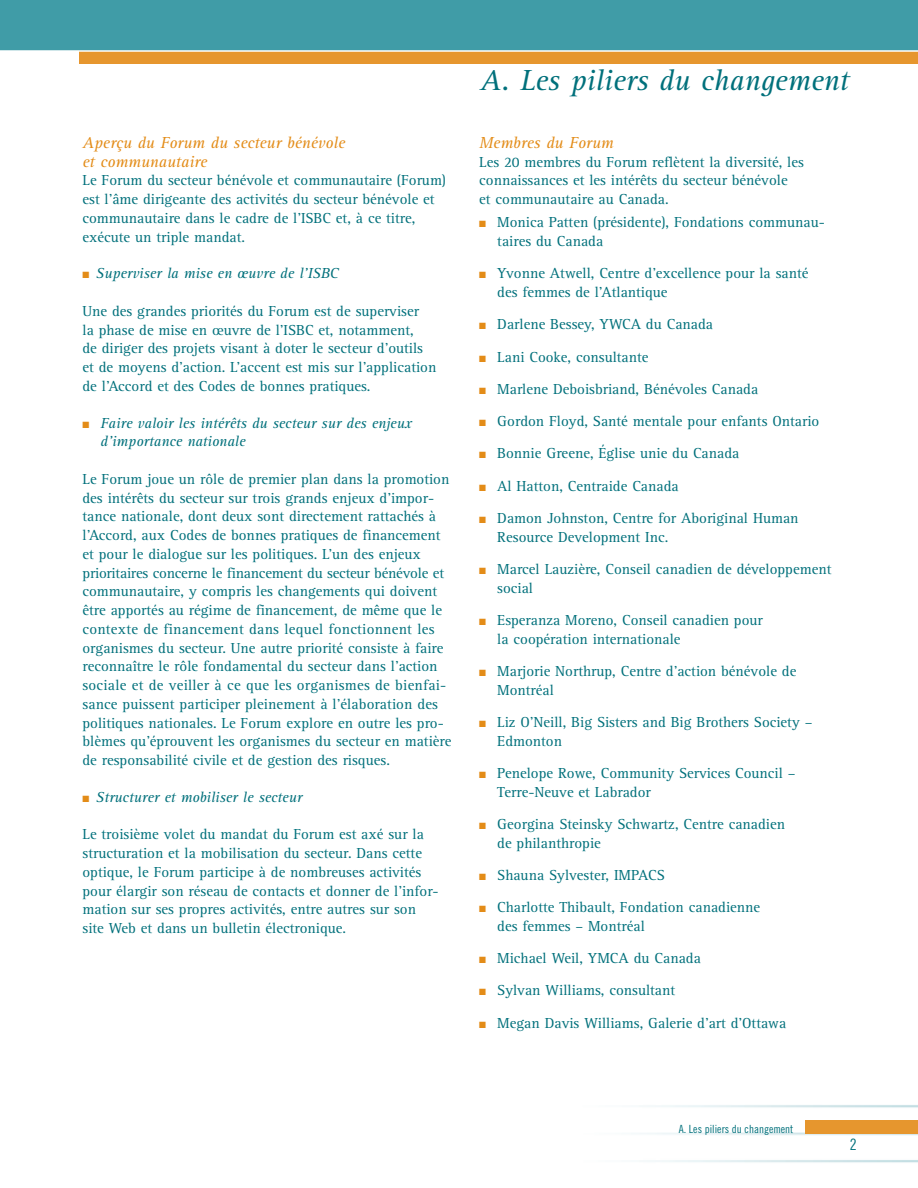
<style>
.page{position:relative;width:918px;height:1188px;background:#fff}
.page>*{position:absolute;margin:0;border:0;box-sizing:border-box;transform-origin:0 0}
.t1{font:italic 30px "Rotis Serif";color:#00707b}
.t2{font:italic 16.5px/18.8px "Rotis Serif";color:#e38c18}
.t3{font:15.75px "Trade Gothic Cond Eighteen";color:#00707b}
.t4{font:15px/18.8px "Rotis Serif";color:#00707b}
.t5{font:italic 15px/18.8px "Rotis Serif";color:#00707b}
.t6{font:11.25px "Trade Gothic Cond Eighteen";color:#00707b}
.s1{color:#e38c18}
</style>
<div class="page">
<img style="left:640px;top:1105px;width:278px;height:58px">
<div style="left:805px;top:1120px;width:113px;height:13px;background:#e6962e"></div>
<div style="left:80px;top:47px;width:838px;height:17px;background:#e6962e"></div>
<div style="left:0;top:0;width:918px;height:50px;background:#409ca7"></div>
<hr style="left:0;top:50px;width:918px;height:2px;background:#fff">
<p class="t2" style="left:82px;top:135px;width:264px">Aperçu du Forum du secteur bénévole et communautaire</p>
<p class="t4" style="left:82px;top:172px;width:365px">Le Forum du secteur bénévole et communautaire (Forum) est l’âme dirigeante des activités du secteur bénévole et communautaire dans le cadre de l’ISBC et, à ce titre, exécute un triple mandat.</p>
<p class="t5" style="left:82px;top:265px;width:258px"><span class="s1">■</span> Superviser la mise en œuvre de l’ISBC</p>
<p class="t4" style="left:82px;top:303px;width:355px">Une des grandes priorités du Forum est de superviser<br>la phase de mise en œuvre de l’ISBC et, notamment,<br>de diriger des projets visant à doter le secteur d’outils et de moyens d’action. L’accent est mis sur l’application de l’Accord et des Codes de bonnes pratiques.</p>
<p class="t5" style="left:101px;top:415px;width:313px;text-indent:-18px"><span class="s1">■</span> Faire valoir les intérêts du secteur sur des enjeux d’importance nationale</p>
<p class="t4" style="left:82px;top:471px;width:370px">Le Forum joue un rôle de premier plan dans la promotion des intérêts du secteur sur trois grands enjeux d’impor&shy;tance nationale, dont deux sont directement rattachés à l’Accord, aux Codes de bonnes pratiques de financement et pour le dialogue sur les politiques. L’un des enjeux prioritaires concerne le financement du secteur bénévole et communautaire, y compris les changements qui doivent être apportés au régime de financement, de même que le contexte de financement dans lequel fonctionnent les organismes du secteur. Une autre priorité consiste à faire reconnaître le rôle fondamental du secteur dans l’action sociale et de veiller à ce que les organismes de bienfai&shy;sance puissent participer pleinement à l’élaboration des politiques nationales. Le Forum explore en outre les pro&shy;blèmes qu’éprouvent les organismes du secteur en matière de responsabilité civile et de gestion des risques.</p>
<p class="t5" style="left:82px;top:789px;width:221px"><span class="s1">■</span> Structurer et mobiliser le secteur</p>
<p class="t4" style="left:82px;top:826px;width:358px">Le troisième volet du mandat du Forum est axé sur la structuration et la mobilisation du secteur. Dans cette optique, le Forum participe à de nombreuses activités pour élargir son réseau de contacts et donner de l’infor&shy;mation sur ses propres activités, entre autres sur son site Web et dans un bulletin électronique.</p>
<h1 class="t1" style="left:480px;top:69px;width:370px">A. Les piliers du changement</h1>
<p class="t2" style="left:479px;top:135px;width:136px">Membres du Forum</p>
<p class="t4" style="left:479px;top:154px;width:326px">Les 20 membres du Forum reflètent la diversité, les connaissances et les intérêts du secteur bénévole<br>et communautaire au Canada.</p>
<p class="t4" style="left:497px;top:214px;width:329px;text-indent:-18px"><span class="s1">■</span> Monica Patten (présidente), Fondations communau&shy;taires du Canada</p>
<p class="t4" style="left:497px;top:265px;width:313px;text-indent:-18px"><span class="s1">■</span> Yvonne Atwell, Centre d’excellence pour la santé des femmes de l’Atlantique</p>
<p class="t4" style="left:479px;top:316px;width:235px"><span class="s1">■</span> Darlene Bessey, YWCA du Canada</p>
<p class="t4" style="left:479px;top:349px;width:171px"><span class="s1">■</span> Lani Cooke, consultante</p>
<p class="t4" style="left:479px;top:381px;width:281px"><span class="s1">■</span> Marlene Deboisbriand, Bénévoles Canada</p>
<p class="t4" style="left:479px;top:413px;width:342px"><span class="s1">■</span> Gordon Floyd, Santé mentale pour enfants Ontario</p>
<p class="t4" style="left:479px;top:445px;width:262px"><span class="s1">■</span> Bonnie Greene, Église unie du Canada</p>
<p class="t4" style="left:479px;top:478px;width:201px"><span class="s1">■</span> Al Hatton, Centraide Canada</p>
<p class="t4" style="left:497px;top:510px;width:303px;text-indent:-18px"><span class="s1">■</span> Damon Johnston, Centre for Aboriginal Human<br>Resource Development Inc.</p>
<p class="t4" style="left:497px;top:561px;width:336px;text-indent:-18px"><span class="s1">■</span> Marcel Lauzière, Conseil canadien de développement social</p>
<p class="t4" style="left:497px;top:612px;width:267px;text-indent:-18px"><span class="s1">■</span> Esperanza Moreno, Conseil canadien pour la coopération internationale</p>
<p class="t4" style="left:497px;top:663px;width:301px;text-indent:-18px"><span class="s1">■</span> Marjorie Northrup, Centre d’action bénévole de<br>Montréal</p>
<p class="t4" style="left:497px;top:714px;width:317px;text-indent:-18px"><span class="s1">■</span> Liz O’Neill, Big Sisters and Big Brothers Society –<br>Edmonton</p>
<p class="t4" style="left:497px;top:765px;width:300px;text-indent:-18px"><span class="s1">■</span> Penelope Rowe, Community Services Council –<br>Terre-Neuve et Labrador</p>
<p class="t4" style="left:497px;top:816px;width:289px;text-indent:-18px"><span class="s1">■</span> Georgina Steinsky Schwartz, Centre canadien de philanthropie</p>
<p class="t4" style="left:479px;top:867px;width:187px"><span class="s1">■</span> Shauna Sylvester, IMPACS</p>
<p class="t4" style="left:497px;top:899px;width:264px;text-indent:-18px"><span class="s1">■</span> Charlotte Thibault, Fondation canadienne des femmes – Montréal</p>
<p class="t4" style="left:479px;top:950px;width:223px"><span class="s1">■</span> Michael Weil, YMCA du Canada</p>
<p class="t4" style="left:479px;top:982px;width:198px"><span class="s1">■</span> Sylvan Williams, consultant</p>
<p class="t4" style="left:479px;top:1015px;width:309px"><span class="s1">■</span> Megan Davis Williams, Galerie d’art d’Ottawa</p>
<p class="t6" style="left:679px;top:1125px;width:116px">A. Les piliers du changement</p>
<p class="t3" style="left:850px;top:1138px;width:8px">2</p>
</div>
